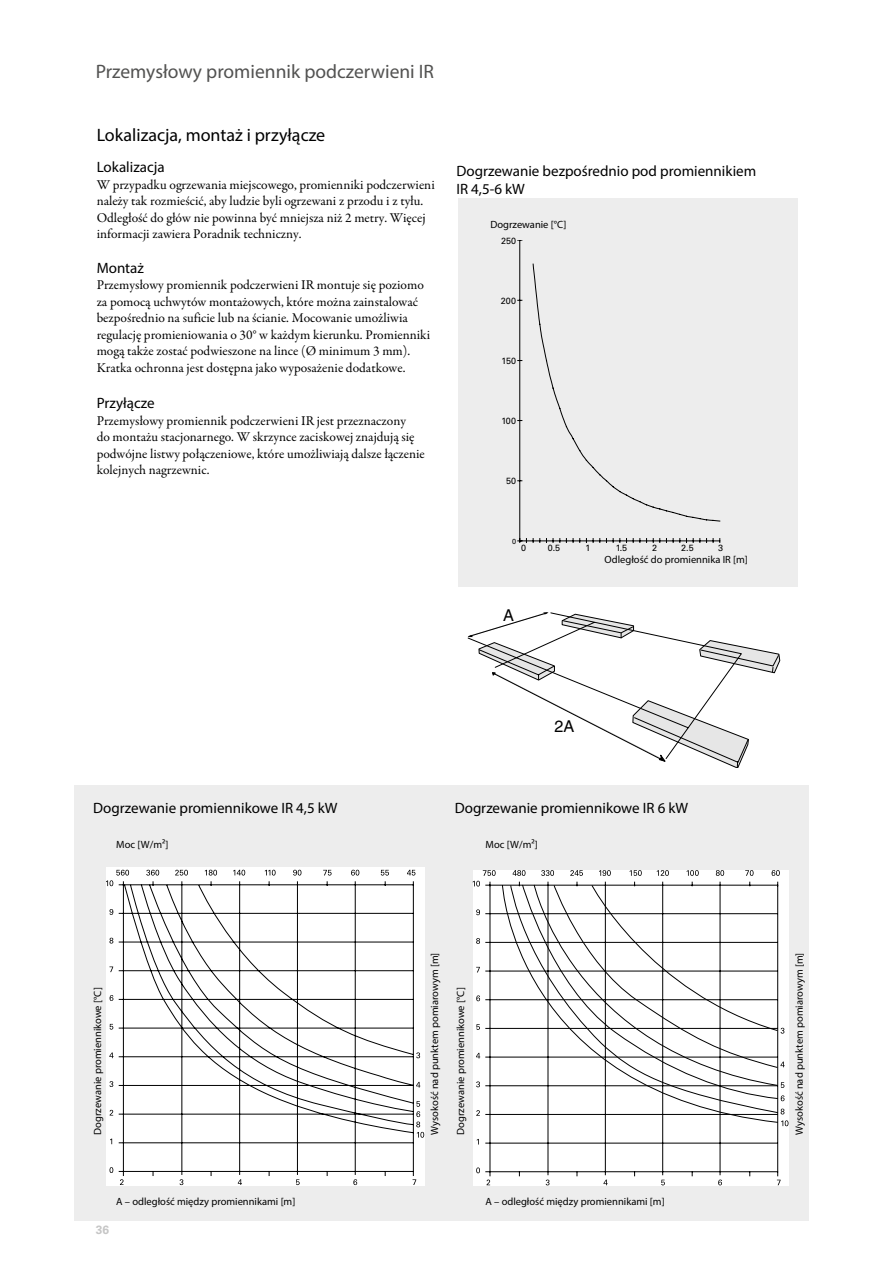
<style>
.page{position:relative;width:893px;height:1263px;background:#fff}
.page>*{position:absolute;margin:0;border:0;box-sizing:border-box;transform-origin:0 0}
.t1{font:19.5px "Myriad Pro";color:#525251}
.t2{font:18px "Myriad Pro";color:#000}
.t3{font:16.35px "Helvetica";color:#000}
.t4{font:15px/18px "Myriad Pro";color:#000}
.t5{font:13.5px/16.5px "Garamond Premr Pro";color:#000}
.t6{font:700 12px "Univers";color:#c6c6c6}
.t7{font:10.5px "Myriad Pro";color:#000}
.t8{font:9px "Univers";color:#000}
.t9{font:7.35px "Univers";color:#000}
</style>
<div class="page">
<div style="left:74px;top:785px;width:734px;height:436px;background:#ededed"></div>
<div style="left:459px;top:198px;width:339px;height:388px;background:#ededed"></div>
<svg style="left:468px;top:612px;width:312px;height:155px"></svg>
<div style="left:106px;top:867px;width:319px;height:319px;background:#fff"></div>
<svg style="left:118px;top:881px;width:296px;height:295px"></svg>
<svg style="left:110px;top:909px;width:3px;height:6px"></svg>
<svg style="left:109px;top:938px;width:4px;height:5px"></svg>
<svg style="left:109px;top:966px;width:4px;height:6px"></svg>
<svg style="left:110px;top:995px;width:3px;height:6px"></svg>
<svg style="left:110px;top:1024px;width:3px;height:5px"></svg>
<svg style="left:109px;top:1052px;width:5px;height:6px"></svg>
<svg style="left:109px;top:1081px;width:4px;height:6px"></svg>
<svg style="left:110px;top:1110px;width:3px;height:5px"></svg>
<svg style="left:110px;top:1167px;width:3px;height:6px"></svg>
<svg style="left:120px;top:1179px;width:4px;height:6px"></svg>
<svg style="left:180px;top:1179px;width:3px;height:6px"></svg>
<svg style="left:238px;top:1179px;width:4px;height:6px"></svg>
<svg style="left:296px;top:1179px;width:4px;height:6px"></svg>
<svg style="left:353px;top:1179px;width:4px;height:6px"></svg>
<svg style="left:413px;top:1179px;width:3px;height:6px"></svg>
<svg style="left:416px;top:1052px;width:4px;height:6px"></svg>
<svg style="left:416px;top:1082px;width:4px;height:5px"></svg>
<svg style="left:416px;top:1101px;width:8px;height:37px"></svg>
<svg style="left:106px;top:870px;width:23px;height:16px"></svg>
<svg style="left:146px;top:870px;width:13px;height:5px"></svg>
<svg style="left:175px;top:870px;width:13px;height:5px"></svg>
<svg style="left:205px;top:870px;width:12px;height:5px"></svg>
<svg style="left:233px;top:870px;width:12px;height:5px"></svg>
<svg style="left:265px;top:870px;width:11px;height:5px"></svg>
<svg style="left:293px;top:870px;width:8px;height:5px"></svg>
<svg style="left:323px;top:870px;width:9px;height:5px"></svg>
<svg style="left:351px;top:870px;width:8px;height:5px"></svg>
<svg style="left:381px;top:870px;width:8px;height:5px"></svg>
<svg style="left:407px;top:870px;width:8px;height:5px"></svg>
<div style="left:473px;top:870px;width:315px;height:315px;background:#fff"></div>
<svg style="left:485px;top:881px;width:293px;height:296px"></svg>
<svg style="left:476px;top:909px;width:4px;height:6px"></svg>
<svg style="left:476px;top:938px;width:4px;height:6px"></svg>
<svg style="left:476px;top:967px;width:4px;height:5px"></svg>
<svg style="left:476px;top:995px;width:4px;height:6px"></svg>
<svg style="left:476px;top:1024px;width:4px;height:6px"></svg>
<svg style="left:476px;top:1053px;width:4px;height:5px"></svg>
<svg style="left:476px;top:1081px;width:4px;height:6px"></svg>
<svg style="left:476px;top:1110px;width:4px;height:6px"></svg>
<svg style="left:476px;top:1167px;width:4px;height:6px"></svg>
<svg style="left:487px;top:1179px;width:3px;height:6px"></svg>
<svg style="left:546px;top:1179px;width:3px;height:6px"></svg>
<svg style="left:604px;top:1179px;width:4px;height:6px"></svg>
<svg style="left:661px;top:1180px;width:4px;height:5px"></svg>
<svg style="left:718px;top:1179px;width:4px;height:6px"></svg>
<svg style="left:777px;top:1180px;width:4px;height:5px"></svg>
<svg style="left:780px;top:1061px;width:5px;height:6px"></svg>
<svg style="left:781px;top:1082px;width:3px;height:6px"></svg>
<svg style="left:781px;top:1095px;width:3px;height:6px"></svg>
<svg style="left:781px;top:1108px;width:3px;height:6px"></svg>
<svg style="left:781px;top:1120px;width:7px;height:6px"></svg>
<svg style="left:473px;top:870px;width:23px;height:16px"></svg>
<svg style="left:513px;top:870px;width:12px;height:6px"></svg>
<svg style="left:541px;top:870px;width:13px;height:6px"></svg>
<svg style="left:570px;top:870px;width:13px;height:6px"></svg>
<svg style="left:599px;top:870px;width:12px;height:6px"></svg>
<svg style="left:630px;top:870px;width:12px;height:6px"></svg>
<svg style="left:657px;top:870px;width:12px;height:6px"></svg>
<svg style="left:687px;top:870px;width:12px;height:6px"></svg>
<svg style="left:716px;top:870px;width:8px;height:6px"></svg>
<svg style="left:745px;top:870px;width:9px;height:6px"></svg>
<svg style="left:772px;top:870px;width:8px;height:6px"></svg>
<svg style="left:502px;top:884px;width:277px;height:239px"></svg>
<hr style="left:519px;top:240px;width:1px;height:301px;background:#000">
<hr style="left:520px;top:541px;width:200px;height:1px;background:#000">
<svg style="left:518px;top:538px;width:9px;height:5px"></svg>
<svg style="left:540px;top:538px;width:7px;height:5px"></svg>
<svg style="left:560px;top:538px;width:7px;height:5px"></svg>
<svg style="left:573px;top:538px;width:7px;height:5px"></svg>
<svg style="left:600px;top:538px;width:7px;height:5px"></svg>
<svg style="left:620px;top:538px;width:7px;height:5px"></svg>
<svg style="left:640px;top:538px;width:7px;height:5px"></svg>
<svg style="left:653px;top:538px;width:7px;height:5px"></svg>
<svg style="left:680px;top:538px;width:7px;height:5px"></svg>
<svg style="left:700px;top:538px;width:7px;height:5px"></svg>
<svg style="left:713px;top:538px;width:7px;height:5px"></svg>
<svg style="left:532px;top:263px;width:188px;height:259px"></svg>
<h1 class="t1" style="left:96px;top:60px;width:340px">Przemysłowy promiennik podczerwieni IR</h1>
<h2 class="t2" style="left:97px;top:124px;width:230px">Lokalizacja, montaż i przyłącze</h2>
<p class="t4" style="left:97px;top:158px;width:69px">Lokalizacja</p>
<p class="t5" style="left:97px;top:177px;width:340px">W przypadku ogrzewania miejscowego, promienniki podczerwieni należy tak rozmieścić, aby ludzie byli ogrzewani z przodu i z tyłu.<br>Odległość do głów nie powinna być mniejsza niż 2 metry. Więcej informacji zawiera Poradnik techniczny.</p>
<p class="t4" style="left:97px;top:259px;width:49px">Montaż</p>
<p class="t5" style="left:97px;top:277px;width:335px">Przemysłowy promiennik podczerwieni IR montuje się poziomo za pomocą uchwytów montażowych, które można zainstalować bezpośrednio na suficie lub na ścianie. Mocowanie umożliwia regulację promieniowania o 30° w każdym kierunku. Promienniki mogą także zostać podwieszone na lince (Ø minimum 3 mm).<br>Kratka ochronna jest dostępna jako wyposażenie dodatkowe.</p>
<p class="t4" style="left:97px;top:394px;width:60px">Przyłącze</p>
<p class="t5" style="left:97px;top:412px;width:330px">Przemysłowy promiennik podczerwieni IR jest przeznaczony<br>do montażu stacjonarnego. W skrzynce zaciskowej znajdują się podwójne listwy połączeniowe, które umożliwiają dalsze łączenie kolejnych nagrzewnic.</p>
<p class="t4" style="left:456px;top:162px;width:301px">Dogrzewanie bezpośrednio pod promiennikiem<br>IR 4,5-6 kW</p>
<p class="t7" style="left:490px;top:218px;width:77px">Dogrzewanie [°C]</p>
<p class="t8" style="left:501px;top:236px;width:17px">250</p>
<p class="t8" style="left:501px;top:296px;width:17px">200</p>
<p class="t8" style="left:501px;top:356px;width:16px">150</p>
<p class="t8" style="left:501px;top:415px;width:16px">100</p>
<p class="t8" style="left:506px;top:475px;width:12px">50</p>
<p class="t9" style="left:512px;top:537px;width:6px">0</p>
<p class="t8" style="left:521px;top:542px;width:7px">0</p>
<p class="t8" style="left:548px;top:542px;width:14px">0.5</p>
<p class="t8" style="left:586px;top:542px;width:7px">1</p>
<p class="t8" style="left:616px;top:542px;width:13px">1.5</p>
<p class="t8" style="left:652px;top:542px;width:7px">2</p>
<p class="t8" style="left:681px;top:542px;width:14px">2.5</p>
<p class="t8" style="left:718px;top:542px;width:7px">3</p>
<p class="t3" style="left:503px;top:605px;width:12px">A</p>
<p class="t7" style="left:605px;top:553px;width:145px">Odległość do promiennika IR [m]</p>
<p class="t3" style="left:555px;top:716px;width:21px">2A</p>
<p class="t4" style="left:93px;top:798px;width:246px">Dogrzewanie promiennikowe IR 4,5 kW</p>
<p class="t4" style="left:455px;top:798px;width:235px">Dogrzewanie promiennikowe IR 6 kW</p>
<p class="t7" style="left:486px;top:838px;width:54px">Moc [W/m²]</p>
<p class="t7" style="left:116px;top:838px;width:54px">Moc [W/m²]</p>
<p class="t7" style="left:428px;top:1135px;width:184px;rotate:-90deg">Wysokość nad punktem pomiarowym [m]</p>
<p class="t7" style="left:91px;top:1135px;width:149px;rotate:-90deg">Dogrzewanie promiennikowe [°C]</p>
<p class="t7" style="left:454px;top:1135px;width:149px;rotate:-90deg">Dogrzewanie promiennikowe [°C]</p>
<p class="t7" style="left:116px;top:1194px;width:181px">A – odległość między promiennikami [m]</p>
<p class="t6" style="left:96px;top:1223px;width:15px">36</p>
<p class="t7" style="left:486px;top:1194px;width:181px">A – odległość między promiennikami [m]</p>
<p class="t7" style="left:793px;top:1135px;width:184px;rotate:-90deg">Wysokość nad punktem pomiarowym [m]</p>
</div>
